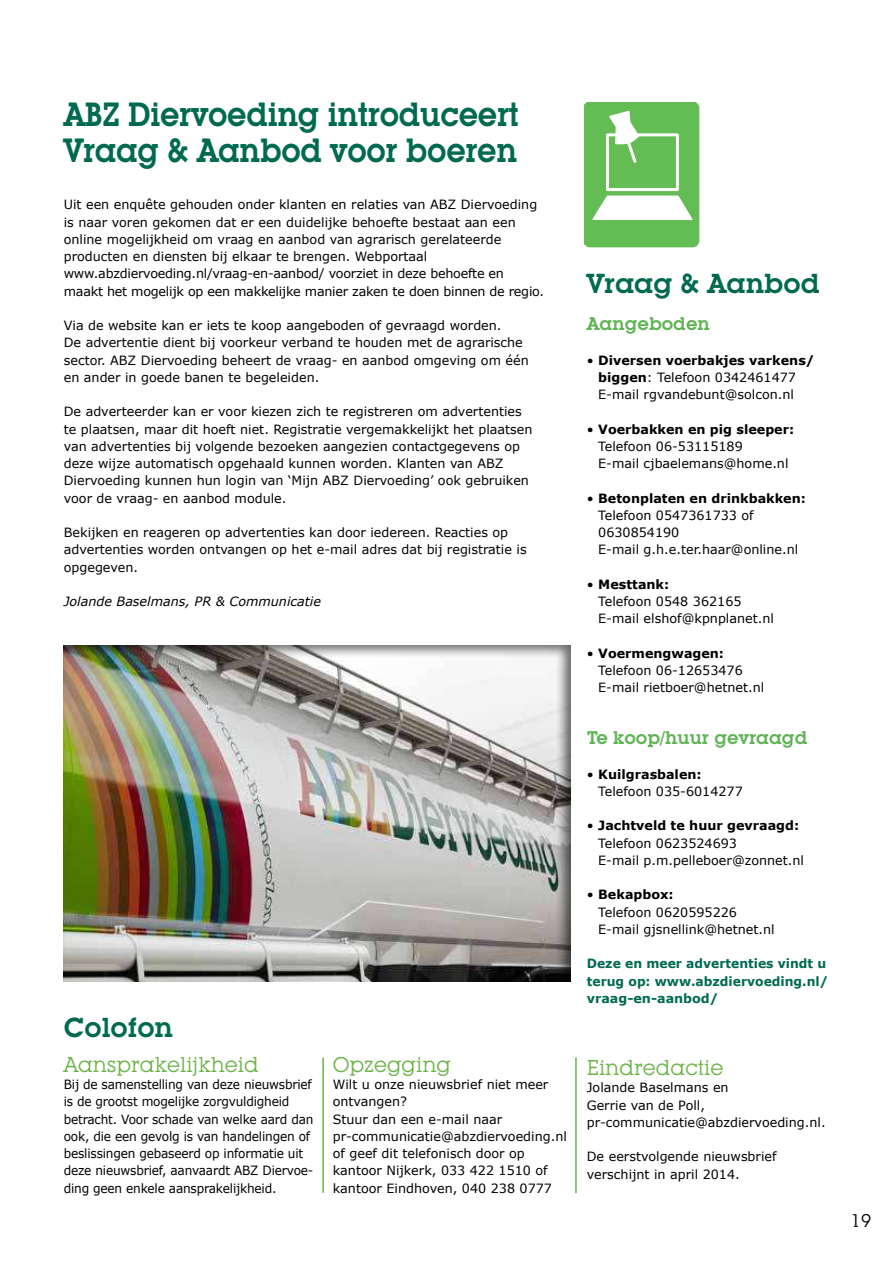
<style>
.page{position:relative;width:893px;height:1263px;background:#fff}
.page>*{position:absolute;margin:0;border:0;box-sizing:border-box;transform-origin:0 0}
.t1{font:600 33px/36px "Lubalin Graph IT Cby BT";letter-spacing:-.01em;color:#006a51;scale:.92 1}
.t2{font:600 27px "Lubalin Graph IT Cby BT";color:#006a51}
.t3{font:21px "Lubalin Graph IT Cby BT";color:#69b345}
.t4{font:600 18px "Lubalin Graph IT Cby BT";color:#60b455}
.t5{font:18px "Lubalin Graph IT Cby BT";color:#000}
.t6{font:12.75px/17.2px "Verdana";color:#000}
.t7{font:12.75px/17.2px "Verdana";color:#000;scale:.95 1}
.t8{font:700 12.75px/17.2px "Verdana";color:#006a51}
.t9{font:italic 12.75px "Verdana";color:#000}
.s1{font-weight:700}
</style>
<div class="page">
<hr style="left:322px;top:1057px;width:2px;height:136px;background:#69b345">
<hr style="left:575px;top:1057px;width:2px;height:136px;background:#69b345">
<svg style="left:584px;top:102px;width:115px;height:145px"></svg>
<div style="left:63px;top:644px;width:507px;height:338px;background:#000;opacity:.75"></div>
<h1 class="t1" style="left:64px;top:99px;width:496px">ABZ Diervoeding introduceert<br>Vraag &amp; Aanbod voor boeren</h1>
<p class="t6" style="left:64px;top:197px;width:482px">Uit een enquête gehouden onder klanten en relaties van ABZ Diervoeding is naar voren gekomen dat er een duidelijke behoefte bestaat aan een online mogelijkheid om vraag en aanbod van agrarisch gerelateerde producten en diensten bij elkaar te brengen. Webportaal www.abzdiervoeding.nl/vraag-en-aanbod/ voorziet in deze behoefte en maakt het mogelijk op een makkelijke manier zaken te doen binnen de regio.</p>
<p class="t6" style="left:64px;top:317px;width:467px">Via de website kan er iets te koop aangeboden of gevraagd worden.<br>De advertentie dient bij voorkeur verband te houden met de agrarische sector. ABZ Diervoeding beheert de vraag- en aanbod omgeving om één en ander in goede banen te begeleiden.</p>
<p class="t6" style="left:64px;top:404px;width:470px">De adverteerder kan er voor kiezen zich te registreren om advertenties te plaatsen, maar dit hoeft niet. Registratie vergemakkelijkt het plaatsen van advertenties bij volgende bezoeken aangezien contactgegevens op deze wijze automatisch opgehaald kunnen worden. Klanten van ABZ Diervoeding kunnen hun login van ‘Mijn ABZ Diervoeding’ ook gebruiken voor de vraag- en aanbod module.</p>
<p class="t6" style="left:64px;top:524px;width:464px">Bekijken en reageren op advertenties kan door iedereen. Reacties op advertenties worden ontvangen op het e-mail adres dat bij registratie is opgegeven.</p>
<p class="t9" style="left:64px;top:593px;width:259px">Jolande Baselmans, PR &amp; Communicatie</p>
<h2 class="t2" style="left:64px;top:1017px;width:111px">Colofon</h2>
<h3 class="t3" style="left:64px;top:1057px;width:197px">Aansprakelijkheid</h3>
<p class="t7" style="left:64px;top:1076px;width:264px">Bij de samenstelling van deze nieuwsbrief is de grootst mogelijke zorgvuldigheid betracht. Voor schade van welke aard dan ook, die een gevolg is van handelingen of beslissingen gebaseerd op informatie uit deze nieuwsbrief, aanvaardt ABZ Diervoe&shy;ding geen enkele aansprakelijkheid.</p>
<h3 class="t3" style="left:333px;top:1057px;width:120px">Opzegging</h3>
<p class="t6" style="left:333px;top:1076px;width:236px">Wilt u onze nieuwsbrief niet meer ontvangen?<br>Stuur dan een e-mail naar pr-communicatie@abzdiervoeding.nl of geef dit telefonisch door op kantoor Nijkerk, 033 422 1510 of kantoor Eindhoven, 040 238 0777</p>
<h2 class="t2" style="left:587px;top:272px;width:235px">Vraag &amp; Aanbod</h2>
<h3 class="t4" style="left:587px;top:316px;width:125px">Aangeboden</h3>
<p class="t6" style="left:598px;top:352px;width:218px;text-indent:-11px">• <span class="s1">Diversen voerbakjes varkens/ biggen</span>: Telefoon 0342461477<br>E-mail rgvandebunt@solcon.nl</p>
<p class="t6" style="left:598px;top:421px;width:197px;text-indent:-11px">• <span class="s1">Voerbakken en pig sleeper:<br></span>Telefoon 06-53115189<br>E-mail cjbaelemans@home.nl</p>
<p class="t6" style="left:598px;top:490px;width:209px;text-indent:-11px">• <span class="s1">Betonplaten en drinkbakken:<br></span>Telefoon 0547361733 of<br>0630854190<br>E-mail g.h.e.ter.haar@online.nl</p>
<p class="t6" style="left:598px;top:576px;width:177px;text-indent:-11px">• <span class="s1">Mesttank:<br></span>Telefoon 0548 362165<br>E-mail elshof@kpnplanet.nl</p>
<p class="t6" style="left:598px;top:645px;width:168px;text-indent:-11px">• <span class="s1">Voermengwagen:<br></span>Telefoon 06-12653476<br>E-mail rietboer@hetnet.nl</p>
<h3 class="t4" style="left:587px;top:730px;width:222px">Te koop/huur gevraagd</h3>
<p class="t6" style="left:598px;top:766px;width:146px;text-indent:-11px">• <span class="s1">Kuilgrasbalen:<br></span>Telefoon 035-6014277</p>
<p class="t6" style="left:598px;top:818px;width:207px;text-indent:-11px">• <span class="s1">Jachtveld te huur gevraagd:<br></span>Telefoon 0623524693<br>E-mail p.m.pelleboer@zonnet.nl</p>
<p class="t6" style="left:598px;top:887px;width:178px;text-indent:-11px">• <span class="s1">Bekapbox:<br></span>Telefoon 0620595226<br>E-mail gjsnellink@hetnet.nl</p>
<p class="t8" style="left:587px;top:956px;width:243px">Deze en meer advertenties vindt u terug op: www.abzdiervoeding.nl/ vraag-en-aanbod/</p>
<h3 class="t3" style="left:587px;top:1060px;width:138px">Eindredactie</h3>
<p class="t6" style="left:587px;top:1080px;width:240px">Jolande Baselmans en<br>Gerrie van de Poll, pr-communicatie@abzdiervoeding.nl.</p>
<p class="t6" style="left:587px;top:1149px;width:191px">De eerstvolgende nieuwsbrief verschijnt in april 2014.</p>
<h3 class="t5" style="left:851px;top:1214px;width:22px">19</h3>
</div>
